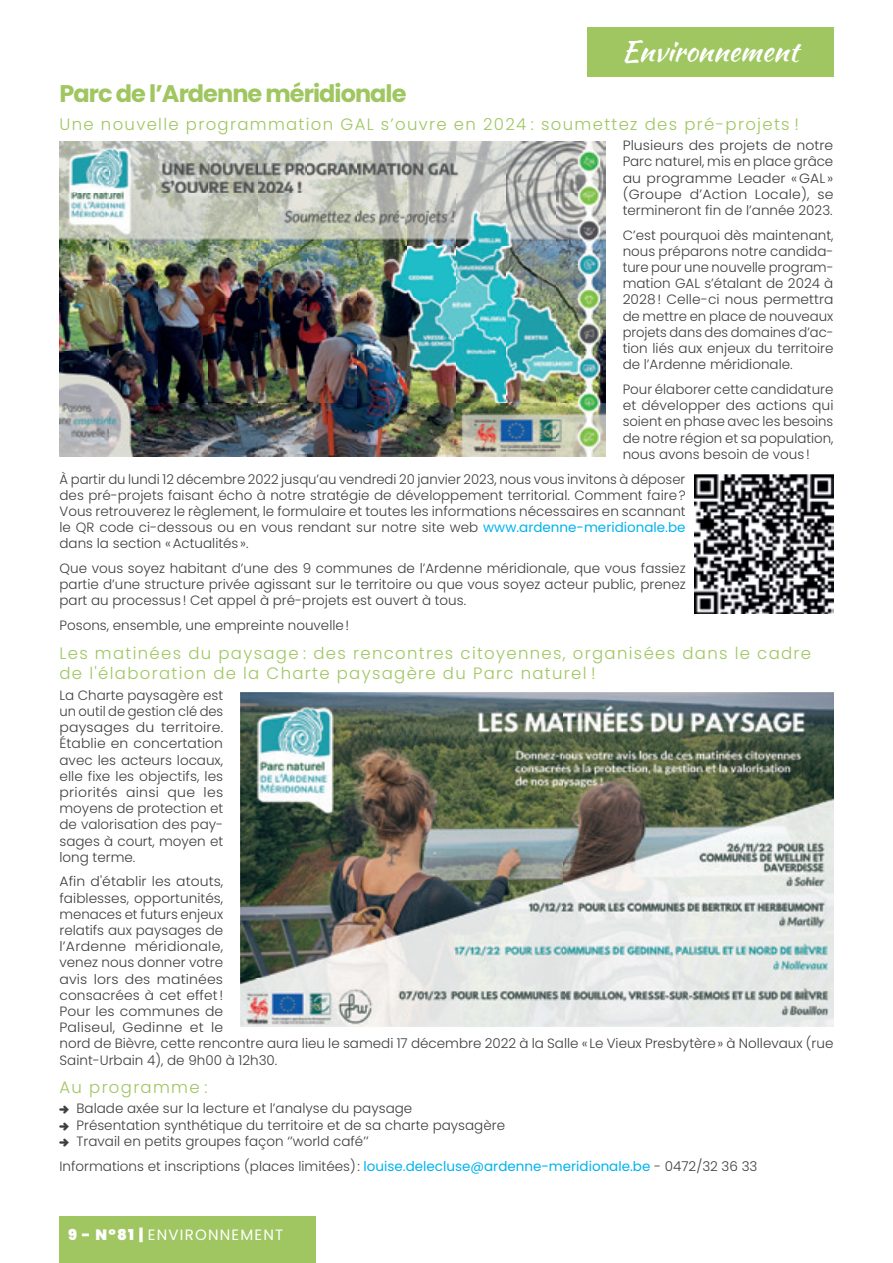
<style>
.page{position:relative;width:893px;height:1263px;background:#fff}
.page>*{position:absolute;margin:0;border:0;box-sizing:border-box;transform-origin:0 0}
.t1{font:28.5px "Kaushan Script";color:#fff}
.t2{font:700 24px "Poppins";letter-spacing:-.04em;color:#9fc660}
.t3{font:300 16.5px/19.8px "Poppins";letter-spacing:.08em;color:#9fc660}
.t4{font:15px "Poppins";letter-spacing:.08em;color:#fff}
.t5{font:300 13.5px/16.2px "Poppins";color:#3e3e3f;text-align:justify}
.t6{font:300 13.5px/16.2px "Poppins";color:#3e3e3f;text-align:justify;scale:1.04 1}
.s1{font-weight:400;color:#00b3ef}
.s2{font-weight:900}
</style>
<div class="page">
<div style="left:60px;top:1216px;width:256px;height:47px;background:#9fc660"></div>
<div style="left:587px;top:27px;width:246px;height:50px;background:#9fc660"></div>
<img style="left:60px;top:141px;width:546px;height:315px">
<img style="left:240px;top:692px;width:593px;height:334px">
<img style="left:694px;top:474px;width:139px;height:140px">
<h2 class="t2" style="left:60px;top:79px;width:348px">Parc de l’Ardenne méridionale</h2>
<h1 class="t1" style="left:622px;top:31px;width:179px">Environnement</h1>
<p class="t3" style="left:60px;top:114px;width:741px">Une nouvelle programmation GAL s’ouvre en 2024 : soumettez des pré-projets !</p>
<p class="t6" style="left:623px;top:137px;width:204px">Plusieurs des projets de notre Parc naturel, mis en place grâce au programme Leader « GAL » (Groupe d’Action Locale), se termineront fin de l’année 2023.</p>
<p class="t5" style="left:623px;top:227px;width:212px">C’est pourquoi dès maintenant, nous préparons notre candida&shy;ture pour une nouvelle program&shy;mation GAL s’étalant de 2024 à 2028 ! Celle-ci nous permettra de mettre en place de nouveaux projets dans des domaines d’ac&shy;tion liés aux enjeux du territoire de l’Ardenne méridionale.</p>
<p class="t5" style="left:623px;top:381px;width:212px">Pour élaborer cette candidature et développer des actions qui soient en phase avec les besoins de notre région et sa population, nous avons besoin de vous !</p>
<p class="t5" style="left:60px;top:471px;width:628px">À partir du lundi 12 décembre 2022 jusqu’au vendredi 20 janvier 2023, nous vous invitons à déposer des pré-projets faisant écho à notre stratégie de développement territorial. Comment faire ?<br>Vous retrouverez le règlement, le formulaire et toutes les informations nécessaires en scannant le QR code ci-dessous ou en vous rendant sur notre site web <span class="s1">www.ardenne-meridionale.be </span>dans la section « Actualités ».</p>
<p class="t5" style="left:60px;top:560px;width:628px">Que vous soyez habitant d’une des 9 communes de l’Ardenne méridionale, que vous fassiez partie d’une structure privée agissant sur le territoire ou que vous soyez acteur public, prenez part au processus ! Cet appel à pré-projets est ouvert à tous.</p>
<p class="t5" style="left:60px;top:617px;width:291px">Posons, ensemble, une empreinte nouvelle !</p>
<p class="t3" style="left:60px;top:644px;width:753px">Les matinées du paysage : des rencontres citoyennes, organisées dans le cadre de l'élaboration de la Charte paysagère du Parc naturel !</p>
<p class="t5" style="left:60px;top:687px;width:165px">La Charte paysagère est un outil de gestion clé des paysages du territoire.<br>Établie en concertation avec les acteurs locaux, elle fixe les objectifs, les priorités ainsi que les moyens de protection et de valorisation des pay&shy;sages à court, moyen et long terme.</p>
<p class="t6" style="left:60px;top:874px;width:746px;text-align:left">Afin d'établir les atouts,<br>faiblesses, opportunités,<br>menaces et futurs enjeux<br>relatifs aux paysages de<br>l’Ardenne méridionale,<br>venez nous donner votre<br>avis lors des matinées<br>consacrées à cet effet !<br>Pour les communes de<br>Paliseul, Gedinne et le<br>nord de Bièvre, cette rencontre aura lieu le samedi 17 décembre 2022 à la Salle « Le Vieux Presbytère » à Nollevaux (rue<br>Saint-Urbain 4), de 9h00 à 12h30.</p>
<p class="t3" style="left:60px;top:1077px;width:149px">Au programme :</p>
<p class="t5" style="left:77px;top:1101px;width:430px;text-align:left">Balade axée sur la lecture et l’analyse du paysage<br>Présentation synthétique du territoire et de sa charte paysagère<br>Travail en petits groupes façon ‘’world café’’</p>
<p class="t5" style="left:60px;top:1158px;width:699px">Informations et inscriptions (places limitées) : <span class="s1">louise.delecluse@ardenne-meridionale.be</span> - 0472/32 36 33</p>
<p class="t4" style="left:68px;top:1226px;width:217px"><span class="s2">9 - N°81 |</span> ENVIRONNEMENT</p>
</div>
